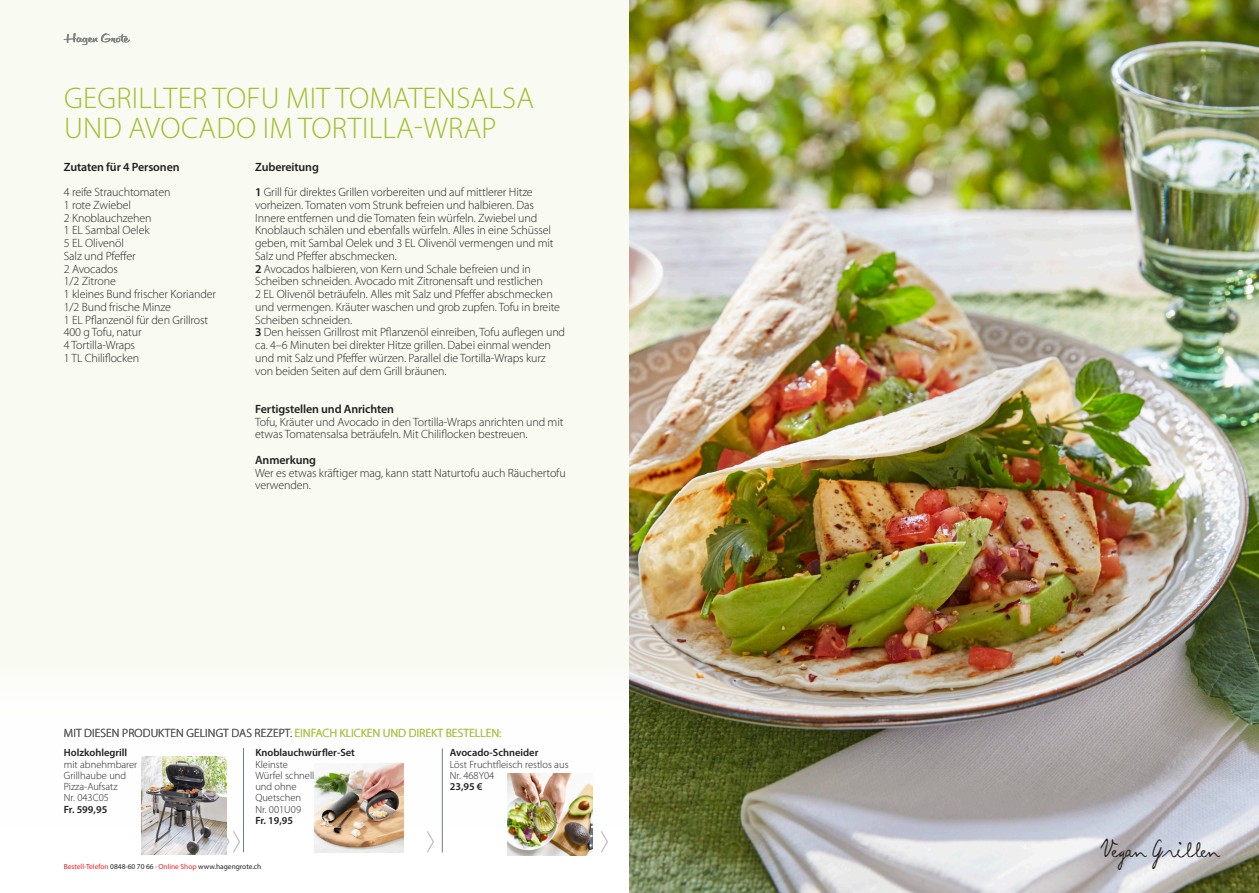
<style>
.page{position:relative;width:1259px;height:893px;background:#fff}
.page>*{position:absolute;margin:0;border:0;box-sizing:border-box;transform-origin:0 0}
.t1{font:300 30px/30px "Myriad Pro";letter-spacing:.01em;color:#a0be2f}
.t2{font:22.65px "Allan Handwriting";letter-spacing:-.01em;color:#231f20}
.Copy{font:300 12px/12.8px "Myriad Pro";letter-spacing:-.01em;color:#231f20}
.t3{font:300 12px "Myriad Pro";letter-spacing:.01em;color:#57585a}
.Copy-2{font:600 12px "Myriad Pro";letter-spacing:-.01em;color:#231f20}
.t4{font:300 10.5px/11.2px "Myriad Pro";color:#231f20}
.t5{font:600 10.5px "Myriad Pro";color:#231f20}
.t6{font:7.35px "Myriad Pro";color:#231f20}
.s1{font-weight:600}
.s2{color:#a0be2f}
.s3{color:#ee1d23}
</style>
<div class="page">
<div style="left:0;top:0;width:887px;height:893px;background:#f9fbf2"></div>
<div style="left:0;top:663px;width:1259px;height:230px;background:#fff"></div>
<hr style="left:243px;top:748px;width:1px;height:104px;background:#717d83">
<hr style="left:442px;top:748px;width:1px;height:105px;background:#717d83">
<svg style="left:427px;top:831px;width:7px;height:22px"></svg>
<svg style="left:227px;top:831px;width:13px;height:22px"></svg>
<svg style="left:601px;top:831px;width:7px;height:22px"></svg>
<svg style="left:64px;top:33px;width:66px;height:12px"></svg>
<img style="left:629px;top:0;width:630px;height:893px">
<img style="left:315px;top:764px;width:89px;height:89px">
<img style="left:141px;top:756px;width:86px;height:98px">
<img style="left:507px;top:774px;width:86px;height:81px">
<p class="t1" style="left:64px;top:82px;width:471px">GEGRILLTER TOFU MIT TOMATENSALSA<br>UND AVOCADO IM TORTILLA-WRAP</p>
<p class="Copy-2" style="left:64px;top:159px;width:117px">Zutaten für 4 Personen</p>
<p class="Copy" style="left:64px;top:186px;width:108px">4 reife Strauchtomaten</p>
<p class="Copy" style="left:64px;top:198px;width:69px">1 rote Zwiebel</p>
<p class="Copy" style="left:64px;top:211px;width:89px">2 Knoblauchzehen</p>
<p class="Copy" style="left:64px;top:224px;width:87px">1 EL Sambal Oelek</p>
<p class="Copy" style="left:64px;top:237px;width:62px">5 EL Olivenöl</p>
<p class="Copy" style="left:64px;top:249px;width:73px">Salz und Pfeffer</p>
<p class="Copy" style="left:64px;top:262px;width:56px">2 Avocados</p>
<p class="Copy" style="left:64px;top:275px;width:54px">1/2 Zitrone</p>
<p class="Copy" style="left:64px;top:288px;width:154px">1 kleines Bund frischer Koriander</p>
<p class="Copy" style="left:64px;top:300px;width:109px">1/2 Bund frische Minze</p>
<p class="Copy" style="left:64px;top:313px;width:146px">1 EL Pflanzenöl für den Grillrost</p>
<p class="Copy" style="left:64px;top:326px;width:79px">400 g Tofu, natur</p>
<p class="Copy" style="left:64px;top:339px;width:73px">4 Tortilla-Wraps</p>
<p class="Copy" style="left:64px;top:351px;width:77px">1 TL Chiliflocken</p>
<p class="Copy-2" style="left:255px;top:159px;width:65px">Zubereitung</p>
<p class="Copy" style="left:255px;top:186px;width:300px"><span class="s1">1</span> Grill für direktes Grillen vorbereiten und auf mittlerer Hitze vorheizen. Tomaten vom Strunk befreien und halbieren. Das Innere entfernen und die Tomaten fein würfeln. Zwiebel und Knoblauch schälen und ebenfalls würfeln. Alles in eine Schüssel geben, mit Sambal Oelek und 3 EL Olivenöl vermengen und mit Salz und Pfeffer abschmecken.</p>
<p class="Copy" style="left:255px;top:262px;width:306px"><span class="s1">2</span> Avocados halbieren, von Kern und Schale befreien und in Scheiben schneiden. Avocado mit Zitronensaft und restlichen<br>2 EL Olivenöl beträufeln. Alles mit Salz und Pfeffer abschmecken und vermengen. Kräuter waschen und grob zupfen. Tofu in breite Scheiben schneiden.</p>
<p class="Copy" style="left:255px;top:326px;width:311px"><span class="s1">3</span> Den heissen Grillrost mit Pflanzenöl einreiben, Tofu auflegen und ca. 4–6 Minuten bei direkter Hitze grillen. Dabei einmal wenden und mit Salz und Pfeffer würzen. Parallel die Tortilla-Wraps kurz von beiden Seiten auf dem Grill bräunen.</p>
<p class="Copy-2" style="left:255px;top:401px;width:140px">Fertigstellen und Anrichten</p>
<p class="Copy" style="left:255px;top:415px;width:310px">Tofu, Kräuter und Avocado in den Tortilla-Wraps anrichten und mit etwas Tomatensalsa beträufeln. Mit Chiliflocken bestreuen.</p>
<p class="Copy-2" style="left:255px;top:452px;width:62px">Anmerkung</p>
<p class="Copy" style="left:255px;top:466px;width:312px">Wer es etwas kräftiger mag, kann statt Naturtofu auch Räuchertofu verwenden.</p>
<p class="t3" style="left:64px;top:726px;width:439px">MIT DIESEN PRODUKTEN GELINGT DAS REZEPT: <span class="s2">EINFACH KLICKEN UND DIREKT BESTELLEN:</span></p>
<p class="t3" style="left:290px;top:726px;width:4px">.</p>
<p class="t5" style="left:64px;top:746px;width:65px">Holzkohlegrill</p>
<p class="t4" style="left:64px;top:758px;width:75px">mit abnehmbarer<br>Grillhaube und<br>Pizza-Aufsatz<br>Nr. 043C05</p>
<p class="t5" style="left:64px;top:802px;width:45px">Fr. 599,95</p>
<p class="t5" style="left:255px;top:746px;width:101px">Knoblauchwürfler-Set</p>
<p class="t4" style="left:255px;top:758px;width:61px">Kleinste<br>Würfel schnell und ohne<br>Quetschen<br>Nr. 001U09</p>
<p class="t5" style="left:255px;top:814px;width:39px">Fr. 19,95</p>
<p class="t6" style="left:64px;top:862px;width:199px"><span class="s3">Bestell-Telefon</span> 0848-60 70 66 · <span class="s3">Online Shop</span> www.hagengrote.ch</p>
<p class="t5" style="left:450px;top:746px;width:90px">Avocado-Schneider</p>
<p class="t4" style="left:450px;top:758px;width:120px">Löst Fruchtfleisch restlos aus<br>Nr. 468Y04</p>
<p class="t5" style="left:450px;top:780px;width:34px">23,95 €</p>
<p class="t2" style="left:1101px;top:836px;width:120px">Vegan Grillen</p>
</div>
